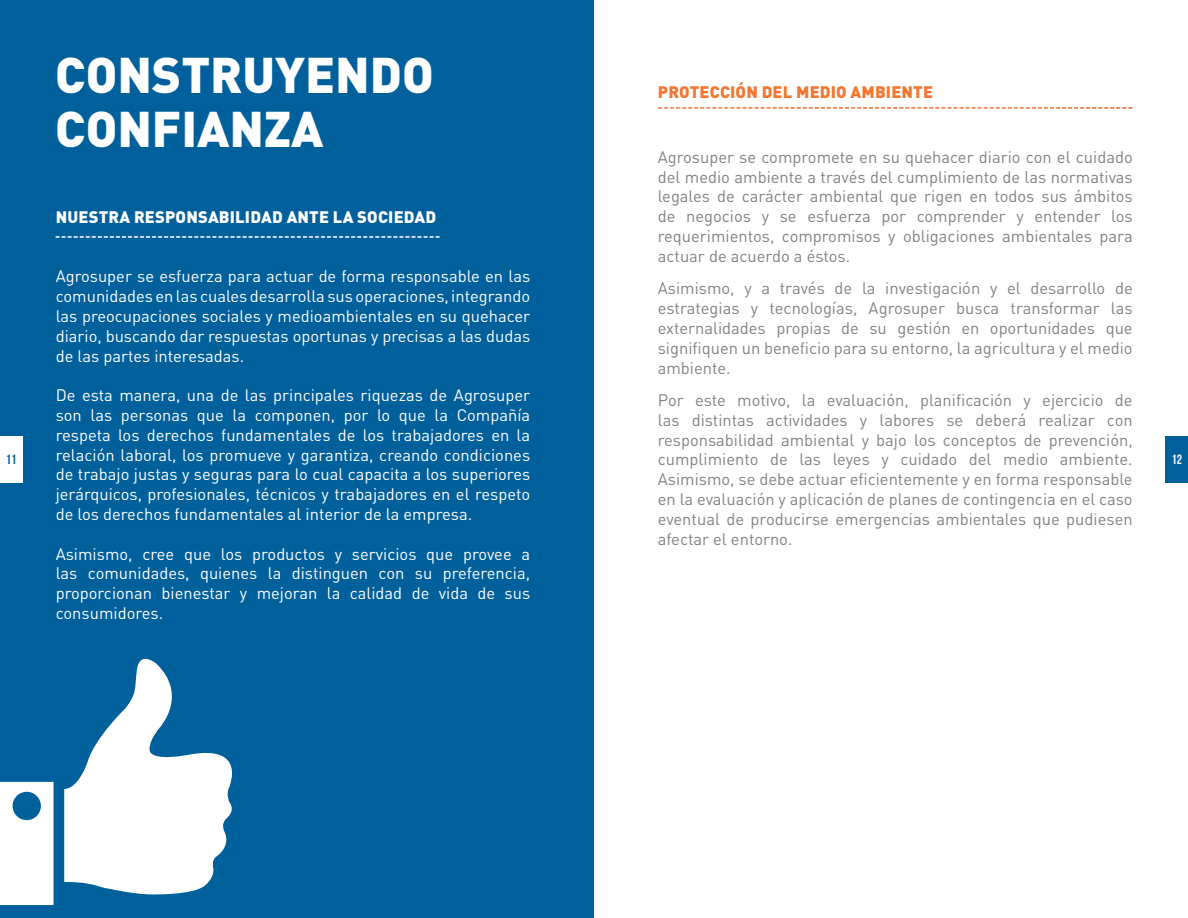
<style>
.page{position:relative;width:1188px;height:918px;background:#fff}
.page>*{position:absolute;margin:0;border:0;box-sizing:border-box;transform-origin:0 0}
.t1{font:900 49.5px/54px "DIN Pro";color:#fff}
.t2{font:16.5px/19.8px "DIN Pro";color:#808285;text-align:justify}
.t3{font:16.5px/19.8px "DIN Pro";color:#fff;text-align:justify}
.t4{font:900 16.5px "DIN Pro";letter-spacing:.01em;color:#fff}
.t5{font:900 16.5px "DIN Pro";letter-spacing:.01em;color:#f47630}
.t6{font:13.5px "Bebas Neue";color:#00609c}
.t7{font:13.5px "Bebas Neue";color:#fff}
</style>
<div class="page">
<div style="left:0;top:0;width:594px;height:918px;background:#00609c"></div>
<div style="left:1166px;top:436px;width:22px;height:47px;background:#00609c"></div>
<div style="left:0;top:436px;width:22px;height:47px;background:#fff"></div>
<svg style="left:56px;top:236px;width:383px;height:2px"></svg>
<svg style="left:659px;top:107px;width:473px;height:2px"></svg>
<svg style="left:0;top:782px;width:54px;height:123px"></svg>
<svg style="left:64px;top:658px;width:168px;height:237px;fill:#fff"></svg>
<h1 class="t1" style="left:55px;top:42px;width:380px">CONSTRUYENDO<br>CONFIANZA</h1>
<p class="t5" style="left:658px;top:77px;width:277px">PROTECCIÓN DEL MEDIO AMBIENTE</p>
<p class="t2" style="left:658px;top:146px;width:477px">Agrosuper se compromete en su quehacer diario con el cuidado del medio ambiente a través del cumplimiento de las normativas legales de carácter ambiental que rigen en todos sus ámbitos de negocios y se esfuerza por comprender y entender los requerimientos, compromisos y obligaciones ambientales para actuar de acuerdo a éstos.</p>
<p class="t2" style="left:658px;top:278px;width:476px">Asimismo, y a través de la investigación y el desarrollo de estrategias y tecnologías, Agrosuper busca transformar las externalidades propias de su gestión en oportunidades que signifiquen un beneficio para su entorno, la agricultura y el medio ambiente.</p>
<p class="t2" style="left:658px;top:390px;width:476px">Por este motivo, la evaluación, planificación y ejercicio de las distintas actividades y labores se deberá realizar con responsabilidad ambiental y bajo los conceptos de prevención, cumplimiento de las leyes y cuidado del medio ambiente.<br>Asimismo, se debe actuar eficientemente y en forma responsable en la evaluación y aplicación de planes de contingencia en el caso eventual de producirse emergencias ambientales que pudiesen afectar el entorno.</p>
<p class="t4" style="left:56px;top:203px;width:382px">NUESTRA RESPONSABILIDAD ANTE LA SOCIEDAD</p>
<p class="t3" style="left:56px;top:266px;width:476px">Agrosuper se esfuerza para actuar de forma responsable en las comunidades en las cuales desarrolla sus operaciones, integrando las preocupaciones sociales y medioambientales en su quehacer diario, buscando dar respuestas oportunas y precisas a las dudas de las partes interesadas.</p>
<p class="t3" style="left:56px;top:385px;width:476px">De esta manera, una de las principales riquezas de Agrosuper son las personas que la componen, por lo que la Compañía respeta los derechos fundamentales de los trabajadores en la relación laboral, los promueve y garantiza, creando condiciones de trabajo justas y seguras para lo cual capacita a los superiores jerárquicos, profesionales, técnicos y trabajadores en el respeto de los derechos fundamentales al interior de la empresa.</p>
<p class="t3" style="left:56px;top:543px;width:476px">Asimismo, cree que los productos y servicios que provee a las comunidades, quienes la distinguen con su preferencia, proporcionan bienestar y mejoran la calidad de vida de sus consumidores.</p>
<p class="t6" style="left:6px;top:452px;width:12px">11</p>
<p class="t7" style="left:1172px;top:452px;width:12px">12</p>
</div>
